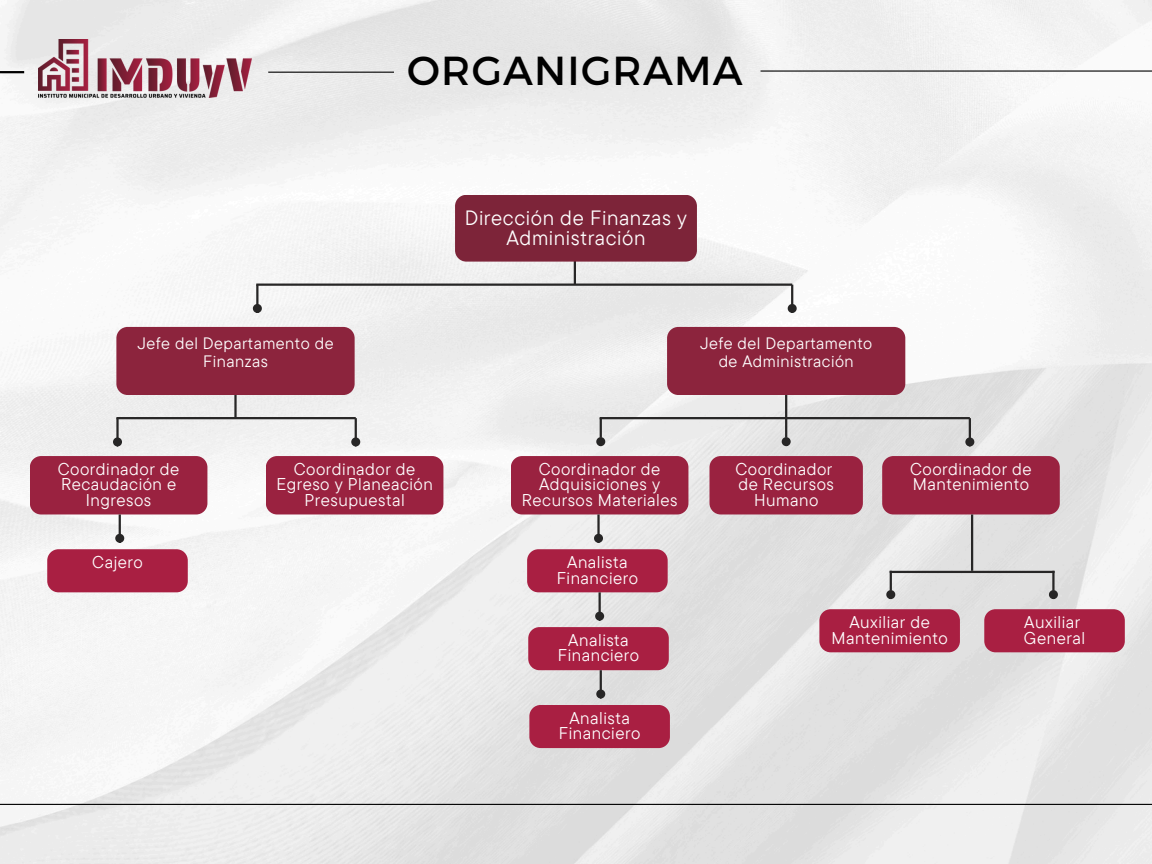
<style>
.page{position:relative;width:1152px;height:864px;background:#fff}
.page>*{position:absolute;margin:0;border:0;box-sizing:border-box;transform-origin:0 0}
.t1{font:40.5px "Montserrat";letter-spacing:.03em;color:#000}
.t2{font:20.7px/19.6px "TT Commons Pro";letter-spacing:.03em;color:#fff;text-align:center}
.t3{font:17.1px/15.3px "TT Commons Pro";letter-spacing:.03em;color:#fff;text-align:center}
.t4{font:16.5px/18px "TT Commons Pro";letter-spacing:.03em;color:#fff;text-align:center}
</style>
<div class="page">
<img style="left:0;top:0;width:1152px;height:864px">
<hr style="left:0;top:804px;width:1152px;height:1px;background:#000">
<hr style="left:268px;top:72px;width:126px;height:1px;background:#000">
<hr style="left:761px;top:70px;width:391px;height:2px;background:#000">
<img style="left:38px;top:39px;width:214px;height:59px">
<div style="left:116px;top:327px;width:239px;height:68px;background:#8c243d"></div>
<div style="left:667px;top:327px;width:238px;height:68px;background:#8c243d"></div>
<div style="left:30px;top:456px;width:177px;height:58px;background:#9a2240;border-radius:11px"></div>
<div style="left:266px;top:456px;width:177px;height:58px;background:#9a2240;border-radius:11px"></div>
<hr style="left:256px;top:285px;width:2px;height:20px;background:#272626">
<div style="left:254px;top:305px;width:7px;height:7px;background:#272626;border-radius:50%"></div>
<div style="left:253px;top:304px;width:9px;height:9px;border:2px solid #272626;border-radius:50%"></div>
<hr style="left:256px;top:284px;width:536px;height:2px;background:#272626">
<hr style="left:791px;top:285px;width:2px;height:20px;background:#272626">
<div style="left:789px;top:305px;width:7px;height:7px;background:#272626;border-radius:50%"></div>
<div style="left:788px;top:304px;width:9px;height:9px;border:2px solid #272626;border-radius:50%"></div>
<hr style="left:574px;top:242px;width:2px;height:43px;background:#272626">
<div style="left:455px;top:195px;width:242px;height:67px;background:#7d2439;border-radius:11px"></div>
<hr style="left:0;top:71px;width:24px;height:2px;background:#000">
<hr style="left:116px;top:417px;width:240px;height:2px;background:#272626">
<hr style="left:234px;top:395px;width:3px;height:23px;background:#272626">
<hr style="left:116px;top:418px;width:3px;height:20px;background:#272626">
<div style="left:114px;top:439px;width:7px;height:6px;background:#272626;border-radius:50%"></div>
<div style="left:113px;top:437px;width:9px;height:9px;border:2px solid #272626;border-radius:50%"></div>
<hr style="left:355px;top:418px;width:2px;height:20px;background:#272626">
<div style="left:352px;top:439px;width:7px;height:6px;background:#272626;border-radius:50%"></div>
<div style="left:351px;top:437px;width:9px;height:9px;border:2px solid #272626;border-radius:50%"></div>
<hr style="left:119px;top:514px;width:2px;height:20px;background:#272626">
<div style="left:116px;top:535px;width:7px;height:7px;background:#272626;border-radius:50%"></div>
<div style="left:115px;top:534px;width:9px;height:9px;border:2px solid #272626;border-radius:50%"></div>
<div style="left:47px;top:549px;width:141px;height:43px;background:#a91f42;border-radius:11px"></div>
<div style="left:511px;top:456px;width:177px;height:58px;background:#9a2240;border-radius:11px"></div>
<hr style="left:600px;top:418px;width:2px;height:20px;background:#272626">
<div style="left:597px;top:438px;width:7px;height:7px;background:#272626;border-radius:50%"></div>
<div style="left:596px;top:437px;width:9px;height:9px;border:2px solid #272626;border-radius:50%"></div>
<hr style="left:600px;top:417px;width:370px;height:2px;background:#272626">
<hr style="left:785px;top:395px;width:2px;height:23px;background:#272626">
<hr style="left:969px;top:418px;width:2px;height:20px;background:#272626">
<div style="left:966px;top:439px;width:7px;height:6px;background:#272626;border-radius:50%"></div>
<div style="left:965px;top:437px;width:9px;height:9px;border:2px solid #272626;border-radius:50%"></div>
<div style="left:709px;top:456px;width:154px;height:58px;background:#9a2240;border-radius:11px"></div>
<div style="left:882px;top:456px;width:178px;height:58px;background:#9a2240;border-radius:11px"></div>
<div style="left:527px;top:549px;width:141px;height:43px;background:#a91f42;border-radius:11px"></div>
<div style="left:819px;top:609px;width:141px;height:43px;background:#a91f42;border-radius:11px"></div>
<div style="left:984px;top:609px;width:141px;height:43px;background:#a91f42;border-radius:11px"></div>
<hr style="left:597px;top:514px;width:3px;height:20px;background:#272626">
<div style="left:595px;top:535px;width:7px;height:7px;background:#272626;border-radius:50%"></div>
<div style="left:594px;top:534px;width:9px;height:9px;border:2px solid #272626;border-radius:50%"></div>
<hr style="left:890px;top:571px;width:165px;height:2px;background:#272626">
<hr style="left:971px;top:514px;width:2px;height:57px;background:#272626">
<hr style="left:1052px;top:571px;width:3px;height:20px;background:#272626">
<div style="left:1050px;top:591px;width:7px;height:7px;background:#272626;border-radius:50%"></div>
<div style="left:1049px;top:590px;width:9px;height:9px;border:2px solid #272626;border-radius:50%"></div>
<hr style="left:890px;top:571px;width:2px;height:20px;background:#272626">
<div style="left:887px;top:591px;width:7px;height:7px;background:#272626;border-radius:50%"></div>
<div style="left:886px;top:590px;width:9px;height:9px;border:2px solid #272626;border-radius:50%"></div>
<hr style="left:785px;top:418px;width:2px;height:20px;background:#272626">
<div style="left:783px;top:438px;width:7px;height:7px;background:#272626;border-radius:50%"></div>
<div style="left:782px;top:437px;width:9px;height:9px;border:2px solid #272626;border-radius:50%"></div>
<div style="left:528px;top:627px;width:141px;height:43px;background:#a91f42;border-radius:11px"></div>
<hr style="left:599px;top:592px;width:2px;height:20px;background:#272626">
<div style="left:596px;top:613px;width:7px;height:7px;background:#272626;border-radius:50%"></div>
<div style="left:595px;top:612px;width:9px;height:9px;border:2px solid #272626;border-radius:50%"></div>
<div style="left:529px;top:705px;width:141px;height:43px;background:#a91f42;border-radius:11px"></div>
<hr style="left:600px;top:670px;width:2px;height:20px;background:#272626">
<div style="left:597px;top:691px;width:7px;height:6px;background:#272626;border-radius:50%"></div>
<div style="left:596px;top:690px;width:9px;height:9px;border:2px solid #272626;border-radius:50%"></div>
<p class="t1" style="left:407px;top:45px;width:337px">ORGANIGRAMA</p>
<h2 class="t2" style="left:465px;top:208px;width:224px">Dirección de Finanzas y<br>Administración</h2>
<p class="t4" style="left:137px;top:333px;width:198px">Jefe del Departamento de<br>Finanzas</p>
<h1 class="t4" style="left:700px;top:333px;width:174px">Jefe del Departamento de Administración</h1>
<p class="t3" style="left:58px;top:461px;width:123px">Coordinador de<br>Recaudación e<br>Ingresos</p>
<p class="t3" style="left:276px;top:461px;width:158px">Coordinador de<br>Egreso y Planeación<br>Presupuestal</p>
<p class="t3" style="left:92px;top:554px;width:52px">Cajero</p>
<p class="t3" style="left:522px;top:461px;width:157px">Coordinador de<br>Adquisiciones y<br>Recursos Materiales</p>
<p class="t3" style="left:735px;top:461px;width:99px">Coordinador</p>
<p class="t3" style="left:738px;top:476px;width:97px">de Recursos<br>Humano</p>
<p class="t3" style="left:557px;top:554px;width:83px">Analista<br>Financiero</p>
<h3 class="t3" style="left:910px;top:461px;width:123px;text-align:left">Coordinador de<br>Mantenimiento</h3>
<p class="t3" style="left:832px;top:614px;width:118px">Auxiliar de<br>Mantenimiento</p>
<p class="t3" style="left:1024px;top:614px;width:57px">Auxiliar</p>
<p class="t3" style="left:568px;top:632px;width:62px">Analista</p>
<p class="t3" style="left:1024px;top:629px;width:63px">General</p>
<p class="t3" style="left:558px;top:647px;width:83px">Financiero</p>
<h3 class="t3" style="left:559px;top:710px;width:83px">Analista<br>Financiero</h3>
</div>
